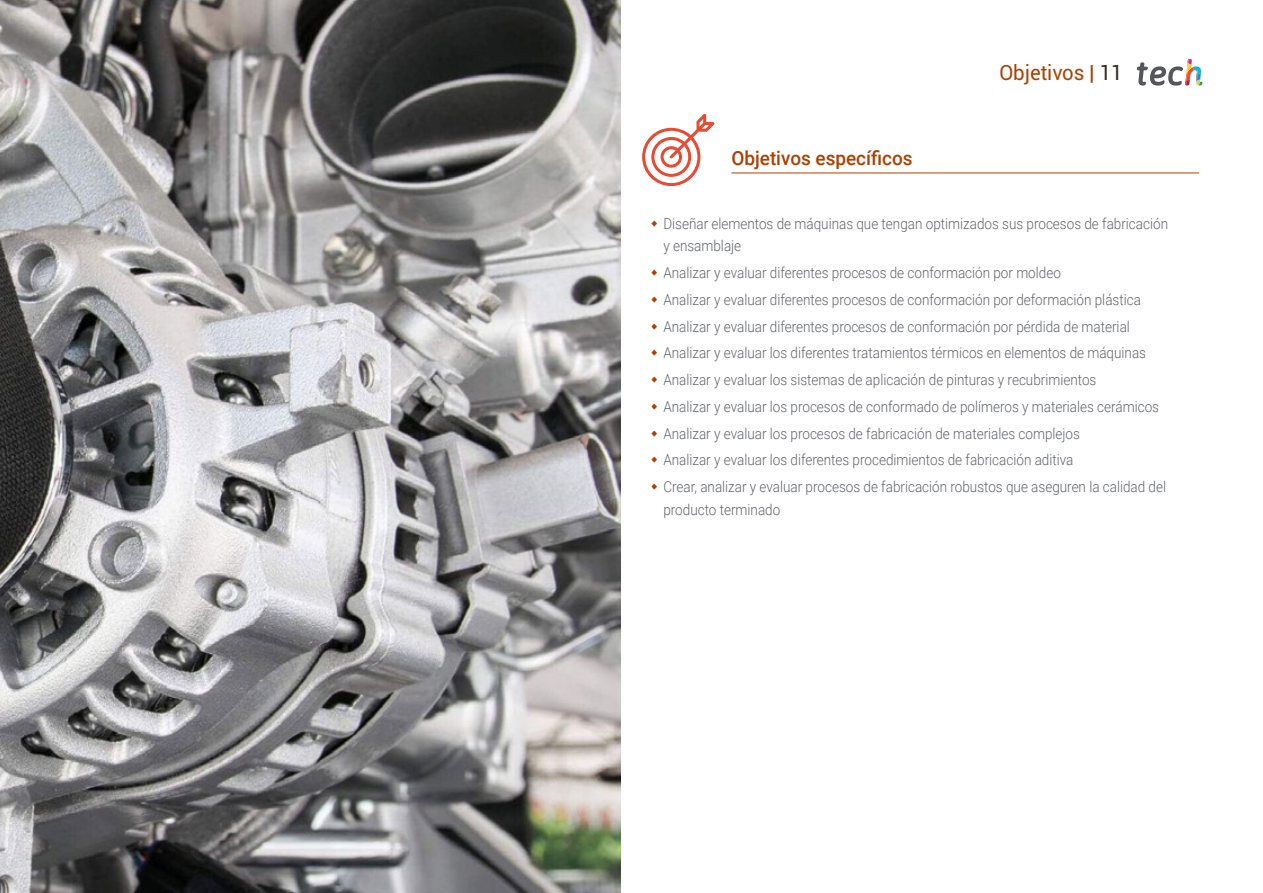
<style>
.page{position:relative;width:1263px;height:893px;background:#fff}
.page>*{position:absolute;margin:0;border:0;box-sizing:border-box;transform-origin:0 0}
.t1{font:21px "Roboto";color:#ae4000}
.t2{font:500 19.5px "Roboto";color:#ae4000}
.t3{font:300 15px/26.7px "Roboto";color:#61646a;scale:.9 1}
.s1{color:#312e20}
</style>
<div class="page">
<hr style="left:731px;top:173px;width:468px;height:1px;background:#ae4000">
<svg style="left:642px;top:114px;width:72px;height:72px"></svg>
<svg style="left:1137px;top:59px;width:65px;height:27px"></svg>
<img style="left:0;top:0;width:621px;height:893px">
<h2 class="t2" style="left:731px;top:144px;width:183px">Objetivos específicos</h2>
<h1 class="t1" style="left:999px;top:57px;width:125px">Objetivos | <span class="s1">11</span></h1>
<p class="t3" style="left:663px;top:212px;width:562px;line-height:22.5px">Diseñar elementos de máquinas que tengan optimizados sus procesos de fabricación y ensamblaje</p>
<p class="t3" style="left:663px;top:259px;width:560px">Analizar y evaluar diferentes procesos de conformación por moldeo<br>Analizar y evaluar diferentes procesos de conformación por deformación plástica Analizar y evaluar diferentes procesos de conformación por pérdida de material Analizar y evaluar los diferentes tratamientos térmicos en elementos de máquinas Analizar y evaluar los sistemas de aplicación de pinturas y recubrimientos<br>Analizar y evaluar los procesos de conformado de polímeros y materiales cerámicos Analizar y evaluar los procesos de fabricación de materiales complejos<br>Analizar y evaluar los diferentes procedimientos de fabricación aditiva<br>Crear, analizar y evaluar procesos de fabricación robustos que aseguren la calidad del</p>
<p class="t3" style="left:663px;top:495px;width:131px">producto terminado</p>
</div>
